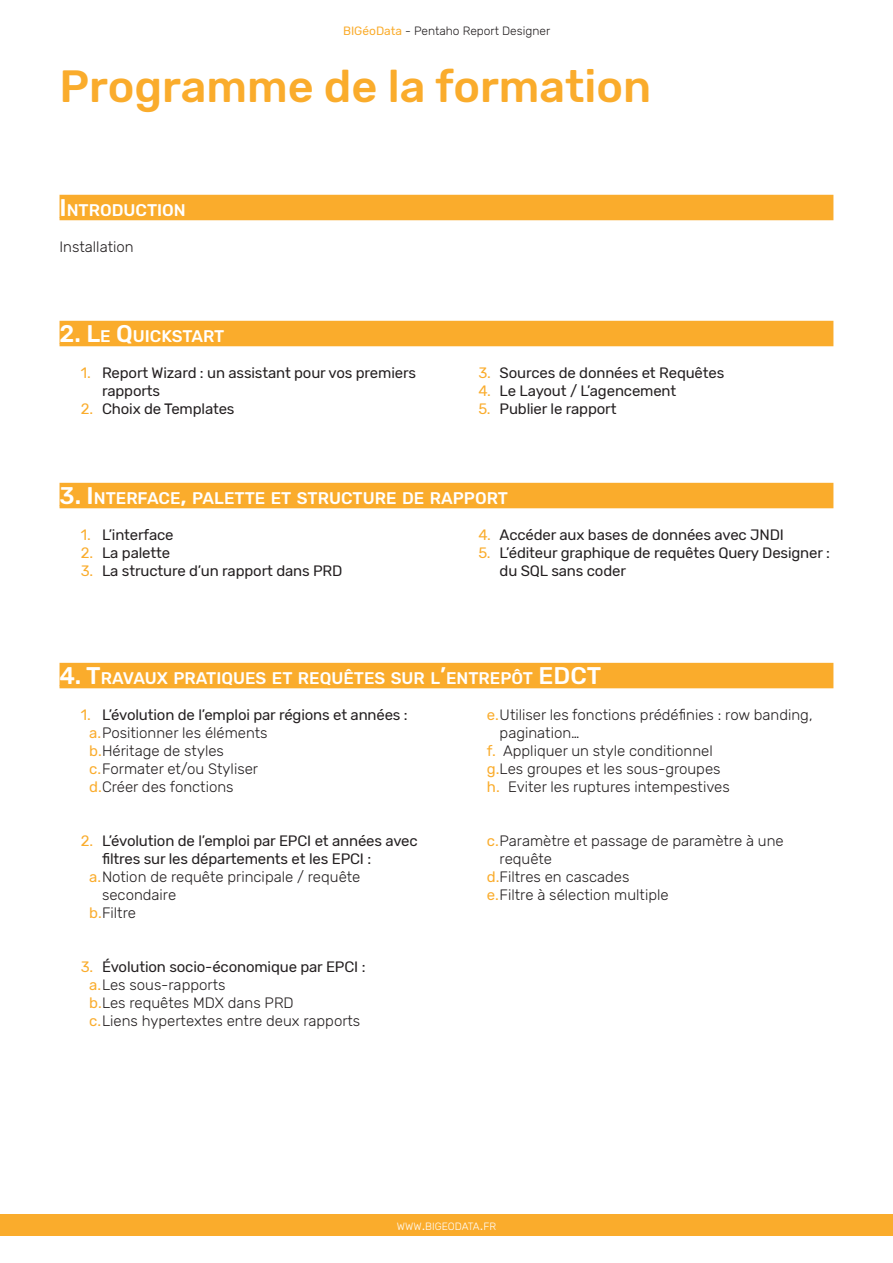
<style>
.page{position:relative;width:893px;height:1263px;background:#fff}
.page>*{position:absolute;margin:0;border:0;box-sizing:border-box;transform-origin:0 0}
.Fiche{font:500 45px "Rubik";color:#faac2c}
.Titre_surligné_copie{font:500 16.8px "Rubik";color:#fff}
.Puce_2{font:300 15px/18px "Rubik";color:#231f20}
.Puce_1{font:15px/18px "Rubik";letter-spacing:-.01em;color:#231f20}
.Texte{font:300 15px "Rubik";color:#231f20}
.t1{font:300 12px "Rubik";color:#231f20}
.Texte-2{font:300 10.5px "Rubik";color:#fff}
.s1{font-weight:400;color:#faac2c}
.s2{font-size:24px}
.s3{color:#faac2c}
.s4{font-size:15px}
</style>
<div class="page">
<div style="left:60px;top:195px;width:773px;height:25px;background:#faac2c"></div>
<div style="left:60px;top:321px;width:773px;height:25px;background:#faac2c"></div>
<div style="left:60px;top:483px;width:773px;height:25px;background:#faac2c"></div>
<div style="left:60px;top:663px;width:773px;height:25px;background:#faac2c"></div>
<div style="left:0;top:1215px;width:893px;height:21px;background:#faac2c"></div>
<p class="t1" style="left:343px;top:25px;width:209px"><span class="s1">BIGéoData</span> - Pentaho Report Designer</p>
<p class="Fiche" style="left:60px;top:60px;width:593px">Programme de la formation</p>
<p class="Titre_surligné_copie" style="left:60px;top:201px;width:128px"><span class="s2">I</span>NTRODUCTION</p>
<p class="Texte" style="left:60px;top:238px;width:76px">Installation</p>
<p class="Titre_surligné_copie" style="left:60px;top:327px;width:166px"><span class="s2">2. L</span>E <span class="s2">Q</span>UICKSTART</p>
<p class="Puce_1" style="left:102px;top:364px;width:316px;text-indent:-21px"><span class="s3">1.</span> Report Wizard : un assistant pour vos premiers rapports</p>
<p class="Puce_1" style="left:81px;top:400px;width:155px"><span class="s3">2.</span> Choix de Templates</p>
<p class="Puce_1" style="left:478px;top:364px;width:247px"><span class="s3">3.</span> Sources de données et Requêtes</p>
<p class="Puce_1" style="left:478px;top:382px;width:199px"><span class="s3">4.</span> Le Layout / L’agencement</p>
<p class="Puce_1" style="left:478px;top:400px;width:140px"><span class="s3">5.</span> Publier le rapport</p>
<p class="Titre_surligné_copie" style="left:60px;top:489px;width:450px"><span class="s2">3. I</span>NTERFACE<span class="s2">,</span> PALETTE ET STRUCTURE DE RAPPORT</p>
<p class="Puce_1" style="left:81px;top:526px;width:94px"><span class="s3">1.</span> L’interface</p>
<p class="Puce_1" style="left:81px;top:544px;width:91px"><span class="s3">2.</span> La palette</p>
<p class="Puce_1" style="left:81px;top:562px;width:263px"><span class="s3">3.</span> La structure d’un rapport dans PRD</p>
<p class="Puce_1" style="left:478px;top:526px;width:307px"><span class="s3">4.</span> Accéder aux bases de données avec JNDI</p>
<p class="Puce_1" style="left:500px;top:544px;width:332px;text-indent:-21px"><span class="s3">5.</span> L’éditeur graphique de requêtes Query Designer : du SQL sans coder</p>
<p class="Titre_surligné_copie" style="left:60px;top:669px;width:496px"><span class="s2">4. T</span>RAVAUX PRATIQUES ET REQUÊTES SUR L<span class="s2">’</span>ENTREPÔT <span class="s2">EDCT</span></p>
<p class="Puce_1" style="left:81px;top:706px;width:328px"><span class="s3">1.</span> L’évolution de l’emploi par régions et années :</p>
<p class="Puce_2" style="left:89px;top:724px;width:180px"><span class="s1">a.</span>Positionner les éléments</p>
<p class="Puce_2" style="left:89px;top:742px;width:136px"><span class="s1">b.</span>Héritage de styles</p>
<p class="Puce_2" style="left:89px;top:760px;width:170px"><span class="s1">c.</span>Formater et/ou Styliser</p>
<p class="Puce_2" style="left:89px;top:778px;width:146px"><span class="s1">d.</span>Créer des fonctions</p>
<p class="Puce_1" style="left:102px;top:832px;width:317px;text-indent:-21px"><span class="s3">2.</span> L’évolution de l’emploi par EPCI et années avec filtres sur les départements et les EPCI :</p>
<p class="Puce_2" style="left:102px;top:868px;width:260px;text-indent:-13px"><span class="s1">a.</span>Notion de requête principale / requête secondaire</p>
<p class="Puce_2" style="left:89px;top:904px;width:48px"><span class="s1">b.</span>Filtre</p>
<p class="Puce_1" style="left:81px;top:958px;width:286px"><span class="s3">3.</span> Évolution socio-économique par EPCI :</p>
<p class="Puce_2" style="left:89px;top:976px;width:138px"><span class="s1">a.</span>Les sous-rapports</p>
<p class="Puce_2" style="left:89px;top:994px;width:206px"><span class="s1">b.</span>Les requêtes MDX dans PRD</p>
<p class="Puce_2" style="left:89px;top:1012px;width:273px"><span class="s1">c.</span>Liens hypertextes entre deux rapports</p>
<p class="Puce_2" style="left:500px;top:706px;width:314px;text-indent:-13px"><span class="s1">e.</span>Utiliser les fonctions prédéfinies : row banding, pagination…</p>
<p class="Puce_2" style="left:487px;top:742px;width:227px"><span class="s1">f.</span> Appliquer un style conditionnel</p>
<p class="Puce_2" style="left:487px;top:760px;width:235px"><span class="s1">g.</span>Les groupes et les sous-groupes</p>
<p class="Puce_2" style="left:487px;top:778px;width:244px"><span class="s1">h.</span> Eviter les ruptures intempestives</p>
<p class="Puce_2" style="left:500px;top:832px;width:286px;text-indent:-13px"><span class="s1">c.</span>Paramètre et passage de paramètre à une requête</p>
<p class="Puce_2" style="left:487px;top:868px;width:144px"><span class="s1">d.</span>Filtres en cascades</p>
<p class="Puce_2" style="left:487px;top:886px;width:183px"><span class="s1">e.</span>Filtre à sélection multiple</p>
<p class="Texte-2" style="left:397px;top:1220px;width:101px">WWW<span class="s4">.</span>BIGEODATA<span class="s4">.</span>FR</p>
</div>
